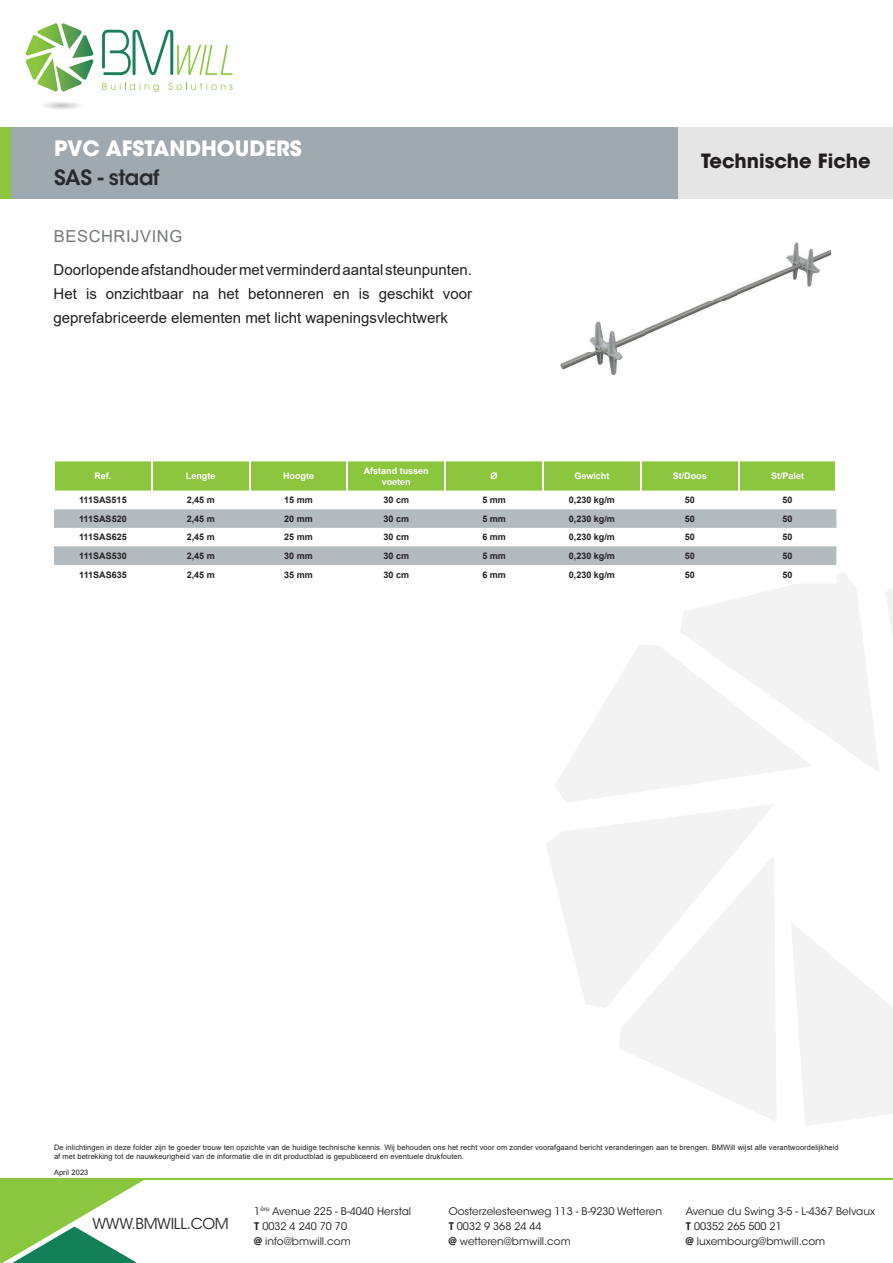
<style>
.page{position:relative;width:893px;height:1263px;background:#fff}
.page>*{position:absolute;margin:0;border:0;box-sizing:border-box;transform-origin:0 0}
.t1{font:700 21px "ITC Avant Garde Std";color:#fff}
.t2{font:600 21px "ITC Avant Garde Std";letter-spacing:-.02em;color:#292a2e}
.t3{font:700 19.5px "ITC Avant Garde Std";color:#231f20}
.t4{font:16.5px "Arial";letter-spacing:.035em;color:#757878}
.t5{font:15px/24px "Arial";color:#231f20;text-align:justify}
.t6{font:15px "ITC Avant Garde Std";letter-spacing:-.02em;color:#292a2e}
.t7{font:10.5px/15px "ITC Avant Garde Std";color:#231f20}
.t8{font:700 9px "Arial";color:#231f20}
.t9{font:700 9px/10.8px "Arial";color:#fff;text-align:center}
.t10{font:7.5px/9px "Arial";letter-spacing:.01em;color:#231f20}
.s1{font-weight:600}
.s2{font-weight:700}
</style>
<div class="page">
<svg style="left:44px;top:102px;width:36px;height:7px"></svg>
<svg style="left:102px;top:83px;width:57px;height:9px"></svg>
<svg style="left:168px;top:83px;width:65px;height:7px"></svg>
<svg style="left:102px;top:30px;width:131px;height:45px"></svg>
<svg style="left:26px;top:23px;width:68px;height:69px"></svg>
<div style="left:10px;top:127px;width:669px;height:72px;background:#a1a9b0"></div>
<div style="left:679px;top:127px;width:214px;height:72px;background:#e4e5e4"></div>
<svg style="left:546px;top:804px;width:228px;height:204px;fill:#f4f3f3"></svg>
<svg style="left:555px;top:572px;width:324px;height:231px"></svg>
<svg style="left:618px;top:855px;width:158px;height:266px"></svg>
<svg style="left:886px;top:588px;width:7px;height:47px"></svg>
<svg style="left:791px;top:922px;width:102px;height:204px"></svg>
<div style="left:0;top:127px;width:11px;height:72px;background:#8bc63e"></div>
<hr style="left:0;top:1179px;width:893px;height:1px;background:#8bc63f">
<svg style="left:0;top:1180px;width:144px;height:83px"></svg>
<svg style="left:55px;top:461px;width:780px;height:30px;background:#8ec744"></svg>
<svg style="left:555px;top:572px;width:281px;height:11px"></svg>
<svg style="left:54px;top:509px;width:782px;height:56px"></svg>
<hr style="left:151px;top:461px;width:2px;height:30px;background:#fff">
<hr style="left:249px;top:461px;width:1px;height:30px;background:#fff">
<hr style="left:347px;top:461px;width:1px;height:30px;background:#fff">
<hr style="left:444px;top:461px;width:2px;height:30px;background:#fff">
<hr style="left:542px;top:461px;width:2px;height:30px;background:#fff">
<hr style="left:640px;top:461px;width:2px;height:30px;background:#fff">
<hr style="left:738px;top:461px;width:1px;height:30px;background:#fff">
<img style="left:560px;top:242px;width:270px;height:134px">
<h1 class="t1" style="left:54px;top:134px;width:153px">ARRETS BETON</h1>
<h1 class="t2" style="left:54px;top:164px;width:64px">BMFIX</h1>
<h1 class="t1" style="left:54px;top:134px;width:249px">PVC AFSTANDHOUDERS</h1>
<h1 class="t2" style="left:54px;top:164px;width:107px">SAS - staaf</h1>
<h3 class="t4" style="left:54px;top:225px;width:130px">BESCHRIJVING</h3>
<h3 class="t5" style="left:54px;top:257px;width:420px">Doorlopende afstandhouder met verminderd aantal steunpunten.<br>Het is onzichtbaar na het betonneren en is geschikt voor geprefabriceerde elementen met licht wapeningsvlechtwerk</h3>
<h2 class="t3" style="left:701px;top:148px;width:171px">Technische Fiche</h2>
<h2 class="t3" style="left:706px;top:148px;width:17px">Fi</h2>
<h2 class="t3" style="left:747px;top:148px;width:120px">e technique</h2>
<p class="t9" style="left:94px;top:471px;width:19px">Ref.</p>
<p class="t9" style="left:186px;top:471px;width:31px">Lengte</p>
<p class="t9" style="left:283px;top:471px;width:32px">Hoogte</p>
<p class="t9" style="left:364px;top:465px;width:67px">Afstand tussen voeten</p>
<p class="t9" style="left:491px;top:471px;width:9px">Ø</p>
<p class="t9" style="left:574px;top:471px;width:37px">Gewicht</p>
<p class="t9" style="left:673px;top:471px;width:36px">St/Doos</p>
<p class="t9" style="left:771px;top:471px;width:35px">St/Palet</p>
<p class="t8" style="left:79px;top:494px;width:49px">111SAS515</p>
<p class="t8" style="left:187px;top:494px;width:30px">2,45 m</p>
<p class="t8" style="left:284px;top:494px;width:30px">15 mm</p>
<p class="t8" style="left:384px;top:494px;width:27px">30 cm</p>
<p class="t8" style="left:482px;top:494px;width:25px">5 mm</p>
<p class="t8" style="left:569px;top:494px;width:48px">0,230 kg/m</p>
<p class="t8" style="left:685px;top:494px;width:12px">50</p>
<p class="t8" style="left:782px;top:494px;width:12px">50</p>
<p class="t8" style="left:79px;top:512px;width:49px">111SAS520</p>
<p class="t8" style="left:187px;top:512px;width:30px">2,45 m</p>
<p class="t8" style="left:284px;top:512px;width:30px">20 mm</p>
<p class="t8" style="left:384px;top:512px;width:27px">30 cm</p>
<p class="t8" style="left:482px;top:512px;width:25px">5 mm</p>
<p class="t8" style="left:569px;top:512px;width:48px">0,230 kg/m</p>
<p class="t8" style="left:685px;top:512px;width:12px">50</p>
<p class="t8" style="left:782px;top:512px;width:12px">50</p>
<p class="t8" style="left:79px;top:531px;width:49px">111SAS625</p>
<p class="t8" style="left:187px;top:531px;width:30px">2,45 m</p>
<p class="t8" style="left:284px;top:531px;width:30px">25 mm</p>
<p class="t8" style="left:384px;top:531px;width:27px">30 cm</p>
<p class="t8" style="left:482px;top:531px;width:25px">6 mm</p>
<p class="t8" style="left:569px;top:531px;width:48px">0,230 kg/m</p>
<p class="t8" style="left:685px;top:531px;width:12px">50</p>
<p class="t8" style="left:782px;top:531px;width:12px">50</p>
<p class="t8" style="left:79px;top:549px;width:49px">111SAS530</p>
<p class="t8" style="left:187px;top:549px;width:30px">2,45 m</p>
<p class="t8" style="left:284px;top:549px;width:30px">30 mm</p>
<p class="t8" style="left:384px;top:549px;width:27px">30 cm</p>
<p class="t8" style="left:482px;top:549px;width:25px">5 mm</p>
<p class="t8" style="left:569px;top:549px;width:48px">0,230 kg/m</p>
<p class="t8" style="left:685px;top:549px;width:12px">50</p>
<p class="t8" style="left:782px;top:549px;width:12px">50</p>
<p class="t8" style="left:79px;top:568px;width:49px">111SAS635</p>
<p class="t8" style="left:187px;top:568px;width:30px">2,45 m</p>
<p class="t8" style="left:284px;top:568px;width:30px">35 mm</p>
<p class="t8" style="left:384px;top:568px;width:27px">30 cm</p>
<p class="t8" style="left:482px;top:568px;width:25px">6 mm</p>
<p class="t8" style="left:569px;top:568px;width:48px">0,230 kg/m</p>
<p class="t8" style="left:685px;top:568px;width:12px">50</p>
<p class="t8" style="left:782px;top:568px;width:12px">50</p>
<p class="t10" style="left:54px;top:1142px;width:786px">De inlichtingen in deze folder zijn te goeder trouw ten opzichte van de huidige technische kennis. Wij behouden ons het recht voor om zonder voorafgaand bericht veranderingen aan te brengen. BMWill wijst alle verantwoordelijkheid af met betrekking tot de nauwkeurigheid van de informatie die in dit productblad is gepubliceerd en eventuele drukfouten.</p>
<p class="t10" style="left:54px;top:1168px;width:36px">April 2023</p>
<h3 class="t7" style="left:254px;top:1204px;width:158px">1<sup>ère</sup> Avenue 225 - B-4040 Herstal<br><span class="s1">T</span> 0032 4 240 70 70<br><span class="s2">@</span> info@bmwill.com</h3>
<h3 class="t7" style="left:449px;top:1204px;width:215px">Oosterzelesteenweg 113 - B-9230 Wetteren<br><span class="s1">T</span> 0032 9 368 24 44<br><span class="s2">@</span> wetteren@bmwill.com</h3>
<h3 class="t6" style="left:92px;top:1214px;width:138px">WWW.BMWILL.COM</h3>
<h3 class="t7" style="left:686px;top:1204px;width:191px">Avenue du Swing 3-5 - L-4367 Belvaux<br><span class="s1">T</span> 00352 265 500 21<br><span class="s2">@</span> luxembourg@bmwill.com</h3>
</div>
